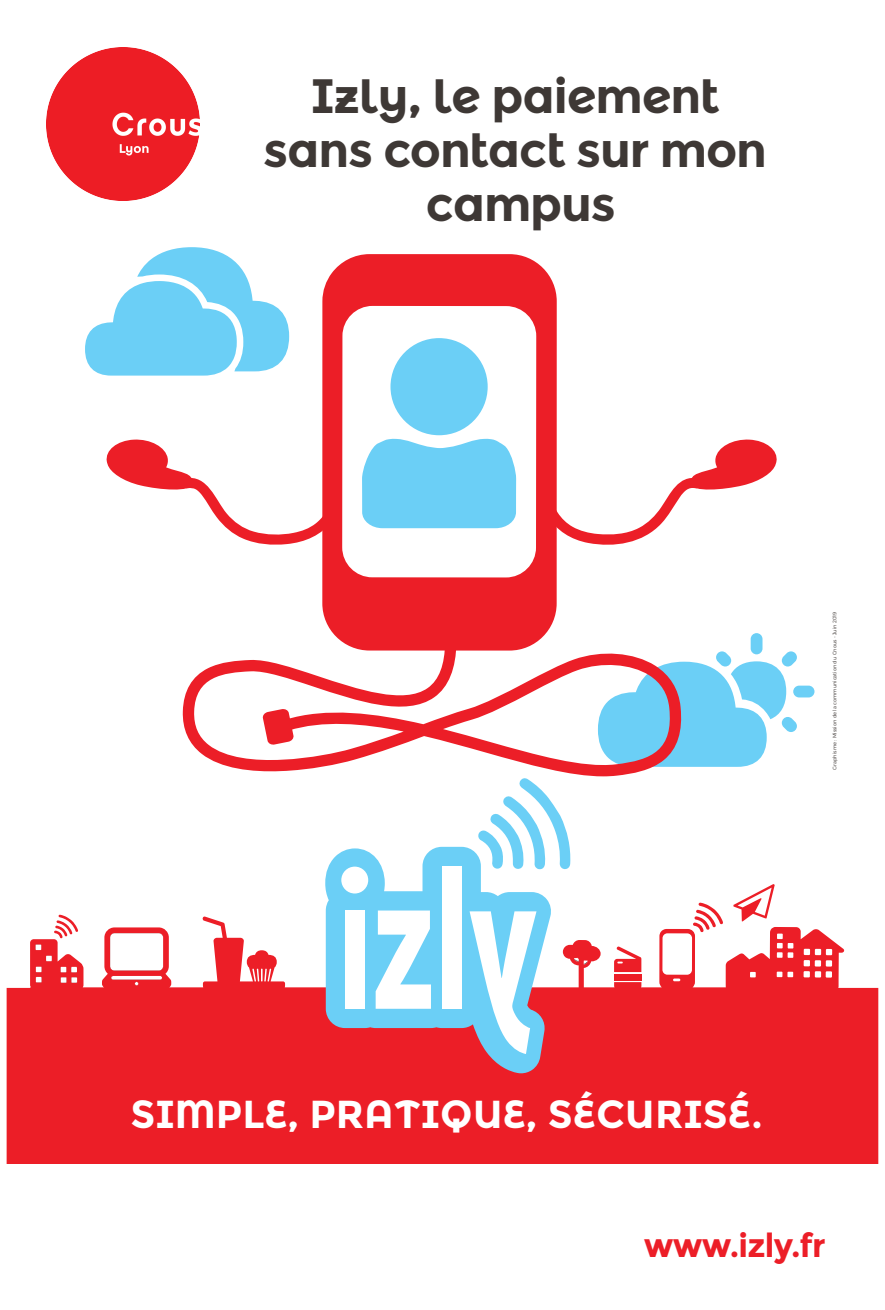
<style>
.page{position:relative;width:885px;height:1310px;background:#fff}
.page>*{position:absolute;margin:0;border:0;box-sizing:border-box;transform-origin:0 0}
.t1{font:700 48.3px/54px "Montserrat Alternates";letter-spacing:-.025em;color:#3e3835;text-align:center}
.t2{font:700 39px "Montserrat Alternates";color:#fff}
.t3{font:700 33px "Montserrat";letter-spacing:-.025em;color:#ec1e27}
.t4{font:300 5.1px "Montserrat";color:#3e3835}
</style>
<div class="page">
<img style="left:47px;top:47px;width:153px;height:153px">
<svg style="left:696px;top:902px;width:24px;height:14px"></svg>
<svg style="left:733px;top:884px;width:41px;height:32px"></svg>
<svg style="left:7px;top:916px;width:871px;height:248px;fill:#ec1e27"></svg>
<svg style="left:574px;top:958px;width:13px;height:6px"></svg>
<svg style="left:673px;top:978px;width:7px;height:3px"></svg>
<svg style="left:85px;top:247px;width:204px;height:128px"></svg>
<div style="left:750px;top:633px;width:12px;height:21px;background:#6bcff6;border-radius:6px"></div>
<div style="left:793px;top:685px;width:21px;height:12px;background:#6bcff6;border-radius:6px"></div>
<svg style="left:683px;top:651px;width:113px;height:116px"></svg>
<svg style="left:182px;top:650px;width:501px;height:127px"></svg>
<svg style="left:262px;top:708px;width:32px;height:37px"></svg>
<svg style="left:106px;top:439px;width:73px;height:51px"></svg>
<svg style="left:179px;top:340px;width:143px;height:205px"></svg>
<svg style="left:704px;top:439px;width:73px;height:51px"></svg>
<svg style="left:556px;top:340px;width:148px;height:208px"></svg>
<div style="left:322px;top:254px;width:234px;height:396px;background:#ec1e27"></div>
<div style="left:342px;top:306px;width:194px;height:271px;background:#fff;border-radius:30px"></div>
<div style="left:390px;top:338px;width:97px;height:97px;background:#6bcff6;border-radius:50%"></div>
<svg style="left:362px;top:439px;width:154px;height:89px;background:#76d2f6"></svg>
<svg style="left:325px;top:847px;width:226px;height:226px;fill:#6bcff6"></svg>
<div style="left:345px;top:910px;width:20px;height:98px;background:#fff"></div>
<svg style="left:375px;top:910px;width:56px;height:98px"></svg>
<div style="left:441px;top:866px;width:20px;height:142px;background:#fff"></div>
<svg style="left:469px;top:911px;width:67px;height:143px"></svg>
<div style="left:341px;top:866px;width:27px;height:27px;background:#fff;border-radius:50%"></div>
<svg style="left:477px;top:778px;width:94px;height:91px"></svg>
<h1 class="t1" style="left:263px;top:69px;width:505px">Izly, le paiement sans contact sur mon campus</h1>
<p class="t4" style="left:831px;top:769px;width:159px;rotate:-90deg">Graphisme : Mission de la communication du Cnous - Juin 2019</p>
<h2 class="t2" style="left:130px;top:1091px;width:633px">SIMPLE, PRATIQUE, SÉCURISÉ.</h2>
<h3 class="t3" style="left:643px;top:1226px;width:183px">www.izly.fr</h3>
</div>
